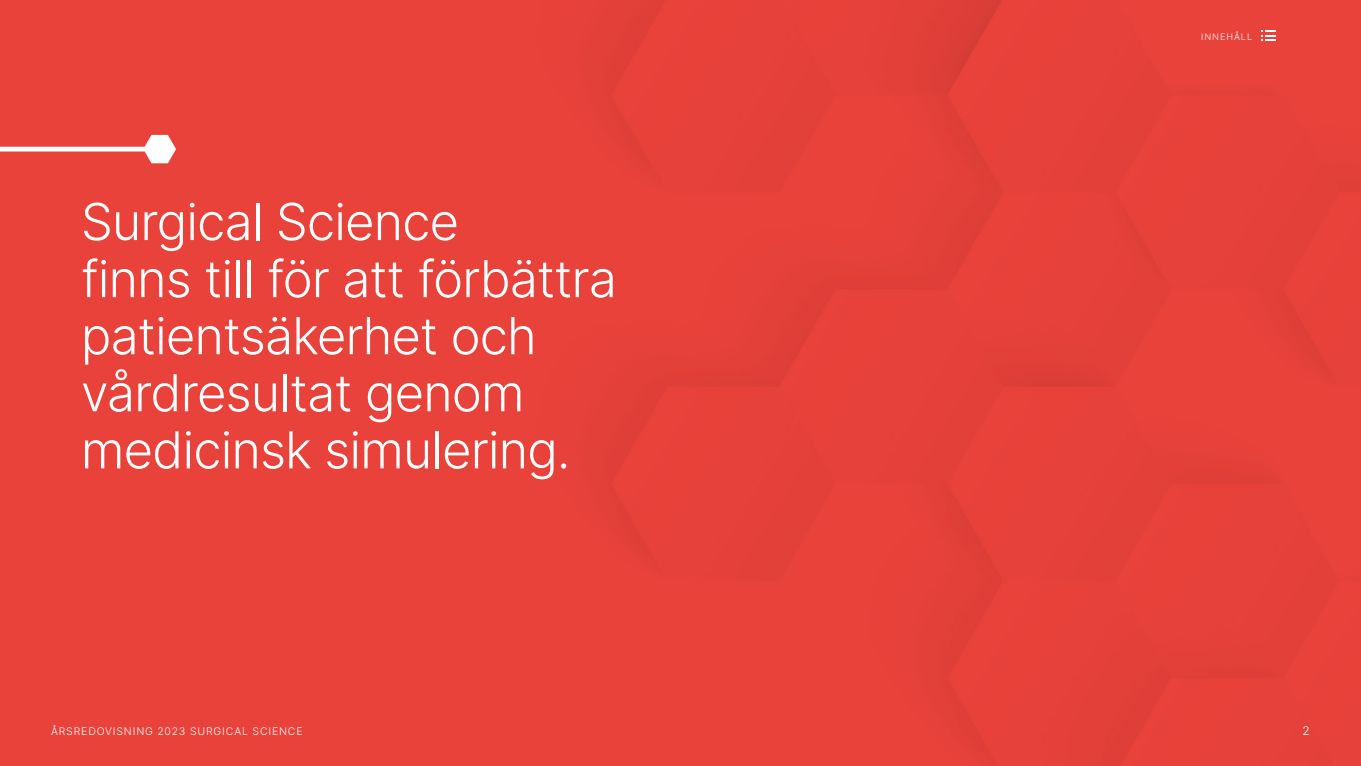
<style>
.page{position:relative;width:1361px;height:766px;background:#fff}
.page>*{position:absolute;margin:0;border:0;box-sizing:border-box;transform-origin:0 0}
.t1{font:300 51px/57px "Inter";letter-spacing:-.02em;color:#fff}
.t2{font:300 12px "Inter";color:#fff}
.t3{font:300 10.5px "Inter";letter-spacing:.08em;color:#fff}
.t4{font:300 9px "Inter";letter-spacing:.11em;color:#fff}
</style>
<div class="page">
<div style="left:0;top:0;width:1361px;height:765px;background:#e8423b"></div>
<svg style="left:143px;top:135px;width:33px;height:28px"></svg>
<hr style="left:0;top:147px;width:148px;height:4px;background:#fff">
<svg style="left:1261px;top:30px;width:14px;height:11px"></svg>
<p class="t1" style="left:81px;top:192px;width:538px">Surgical Science<br>finns till för att förbättra patientsäkerhet och vårdresultat genom medicinsk simulering.</p>
<p class="t4" style="left:1201px;top:30px;width:53px">INNEHÅLL</p>
<p class="t3" style="left:51px;top:723px;width:253px">ÅRSREDOVISNING 2023 SURGICAL SCIENCE</p>
<p class="t2" style="left:1302px;top:721px;width:9px">2</p>
</div>
